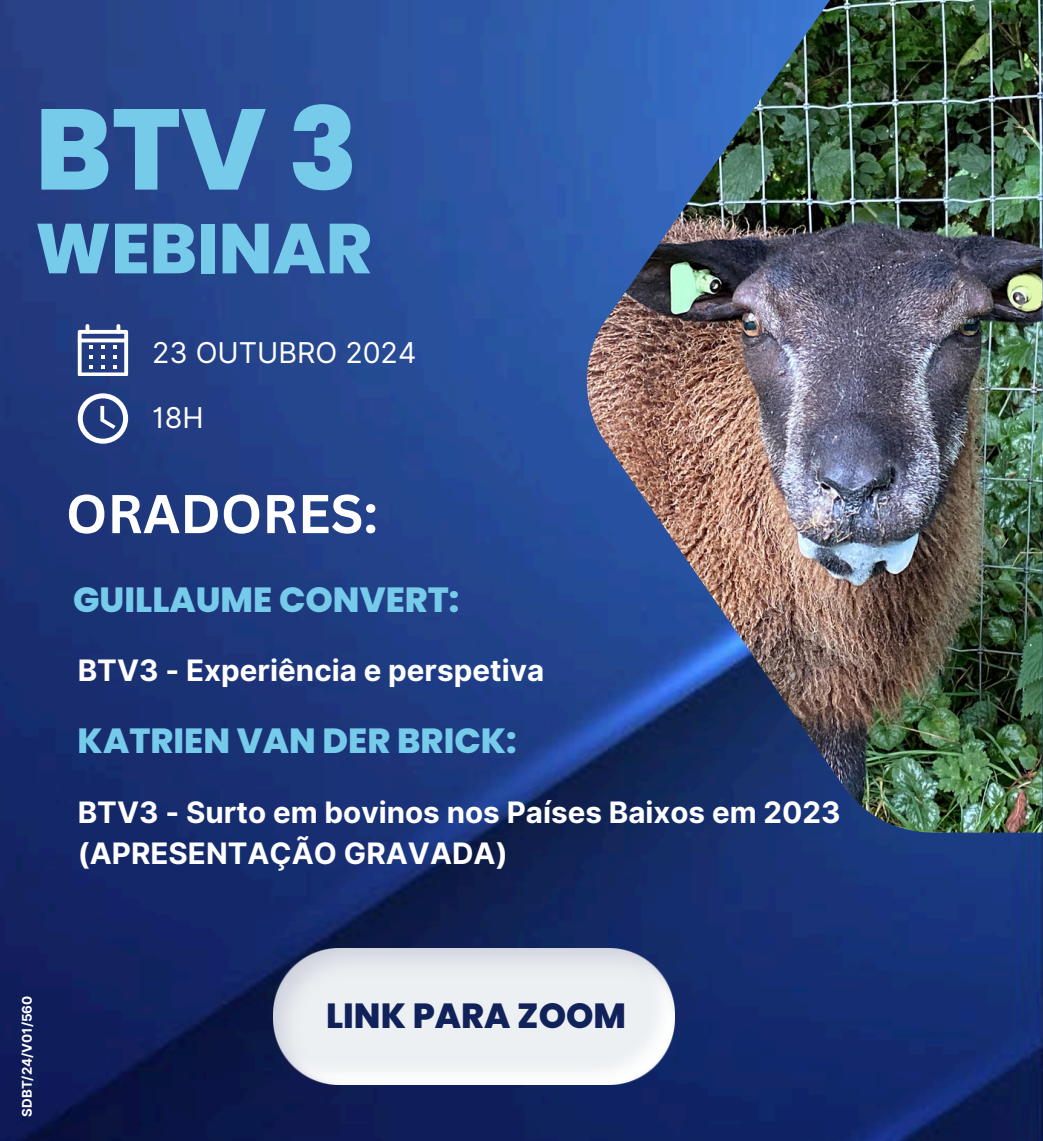
<style>
.page{position:relative;width:1043px;height:1141px;background:#fff}
.page>*{position:absolute;margin:0;border:0;box-sizing:border-box;transform-origin:0 0}
.t1{font:800 114.27px "Poppins";color:#77cbea}
.t2{font:800 70.35px "Poppins";color:#77cbea}
.t3{font:700 53.38px "Canva Sans";color:#fff}
.t4{font:800 34.82px "Poppins";color:#77cbea}
.t5{font:800 34.82px "Poppins";color:#11215a}
.t6{font:700 29.57px/40.6px "Inter";color:#fff}
.t7{font:28.7px "Inter";color:#fff}
.t8{font:700 13.3px "Inter";color:#fff}
</style>
<div class="page">
<img style="left:0;top:0;width:1042px;height:1141px">
<img style="left:586px;top:0;width:456px;height:832px">
<svg style="left:78px;top:324px;width:50px;height:52px"></svg>
<svg style="left:78px;top:393px;width:50px;height:50px"></svg>
<img style="left:274px;top:949px;width:400px;height:135px">
<p class="t1" style="left:35px;top:70px;width:324px">BTV 3</p>
<h5 class="t2" style="left:35px;top:199px;width:338px">WEBINAR</h5>
<h1 class="t7" style="left:152px;top:335px;width:266px">23 OUTUBRO 2024</h1>
<h2 class="t7" style="left:152px;top:400px;width:53px">18H</h2>
<h5 class="t3" style="left:66px;top:476px;width:313px">ORADORES:</h5>
<h3 class="t4" style="left:73px;top:575px;width:388px">GUILLAUME CONVERT:</h3>
<h6 class="t6" style="left:78px;top:650px;width:468px">BTV3 - Experiência e perspetiva</h6>
<h4 class="t4" style="left:78px;top:716px;width:440px">KATRIEN VAN DER BRICK:</h4>
<h4 class="t6" style="left:78px;top:791px;width:764px">BTV3 - Surto em bovinos nos Países Baixos em 2023 (APRESENTAÇÃO GRAVADA)</h4>
<p class="t8" style="left:19px;top:1116px;width:122px;rotate:-90deg">SDBT/24/V01/560</p>
<h6 class="t5" style="left:326px;top:991px;width:301px">LINK PARA ZOOM</h6>
</div>
